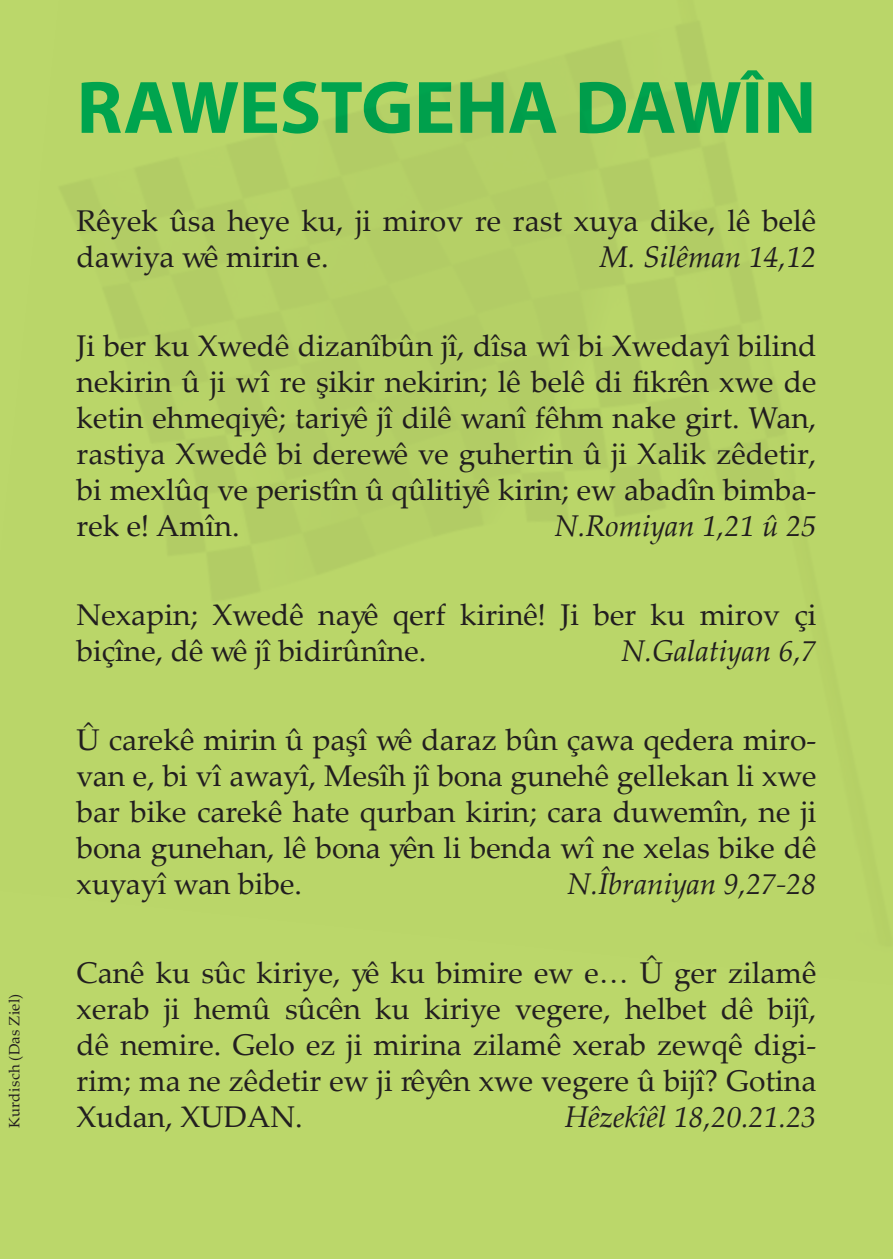
<style>
.page{position:relative;width:893px;height:1259px;background:#bbd76a}
.page>*{position:absolute;margin:0;border:0;box-sizing:border-box;transform-origin:0 0}
.t1{font:700 75px "Myriad Pro";letter-spacing:-.01em;color:#00a54f}
.t2{font:30px/36px "Palatino Linotype";color:#231f20;text-align:justify}
.t3{font:italic 30px "Palatino Linotype";color:#231f20}
.t4{font:15px "Palatino Linotype";letter-spacing:.02em;color:#231f20}
</style>
<div class="page">
<p class="t4" style="left:4px;top:1128px;width:135px;rotate:-90deg">Kurdisch (Das Ziel)</p>
<h1 class="t1" style="left:77px;top:59px;width:741px">RAWESTGEHA DAWÎN</h1>
<p class="t2" style="left:77px;top:201px;width:741px">Rêyek ûsa heye ku, ji mirov re rast xuya dike, lê belê dawiya wê mirin e.</p>
<p class="t3" style="left:600px;top:235px;width:218px">M. Silêman 14,12</p>
<p class="t2" style="left:77px;top:326px;width:741px">Ji ber ku Xwedê dizanîbûn jî, dîsa wî bi Xwedayî bilind nekirin û ji wî re şikir nekirin; lê belê di fikrên xwe de ketin ehmeqiyê; tariyê jî dilê wanî fêhm nake girt. Wan, rastiya Xwedê bi derewê ve guhertin û ji Xalik zêdetir, bi mexlûq ve peristîn û qûlitiyê kirin; ew abadîn bimba&shy;rek e! Amîn.</p>
<p class="t3" style="left:555px;top:504px;width:263px">N.Romiyan 1,21 û 25</p>
<p class="t2" style="left:77px;top:595px;width:741px">Nexapin; Xwedê nayê qerf kirinê! Ji ber ku mirov çi biçîne, dê wê jî bidirûnîne.</p>
<p class="t3" style="left:621px;top:629px;width:196px">N.Galatiyan 6,7</p>
<p class="t2" style="left:77px;top:720px;width:741px">Û carekê mirin û paşî wê daraz bûn çawa qedera miro&shy;van e, bi vî awayî, Mesîh jî bona gunehê gellekan li xwe bar bike carekê hate qurban kirin; cara duwemîn, ne ji bona gunehan, lê bona yên li benda wî ne xelas bike dê xuyayî wan bibe.</p>
<p class="t3" style="left:567px;top:862px;width:250px">N.Îbraniyan 9,27-28</p>
<p class="t2" style="left:77px;top:953px;width:741px">Canê ku sûc kiriye, yê ku bimire ew e… Û ger zilamê xerab ji hemû sûcên ku kiriye vegere, helbet dê bijî, dê nemire. Gelo ez ji mirina zilamê xerab zewqê digi&shy;rim; ma ne zêdetir ew ji rêyên xwe vegere û bijî? Gotina</p>
<p class="t2" style="left:77px;top:1097px;width:228px">Xudan, XUDAN.</p>
<p class="t3" style="left:565px;top:1095px;width:253px">Hêzekîêl 18,20.21.23</p>
</div>
